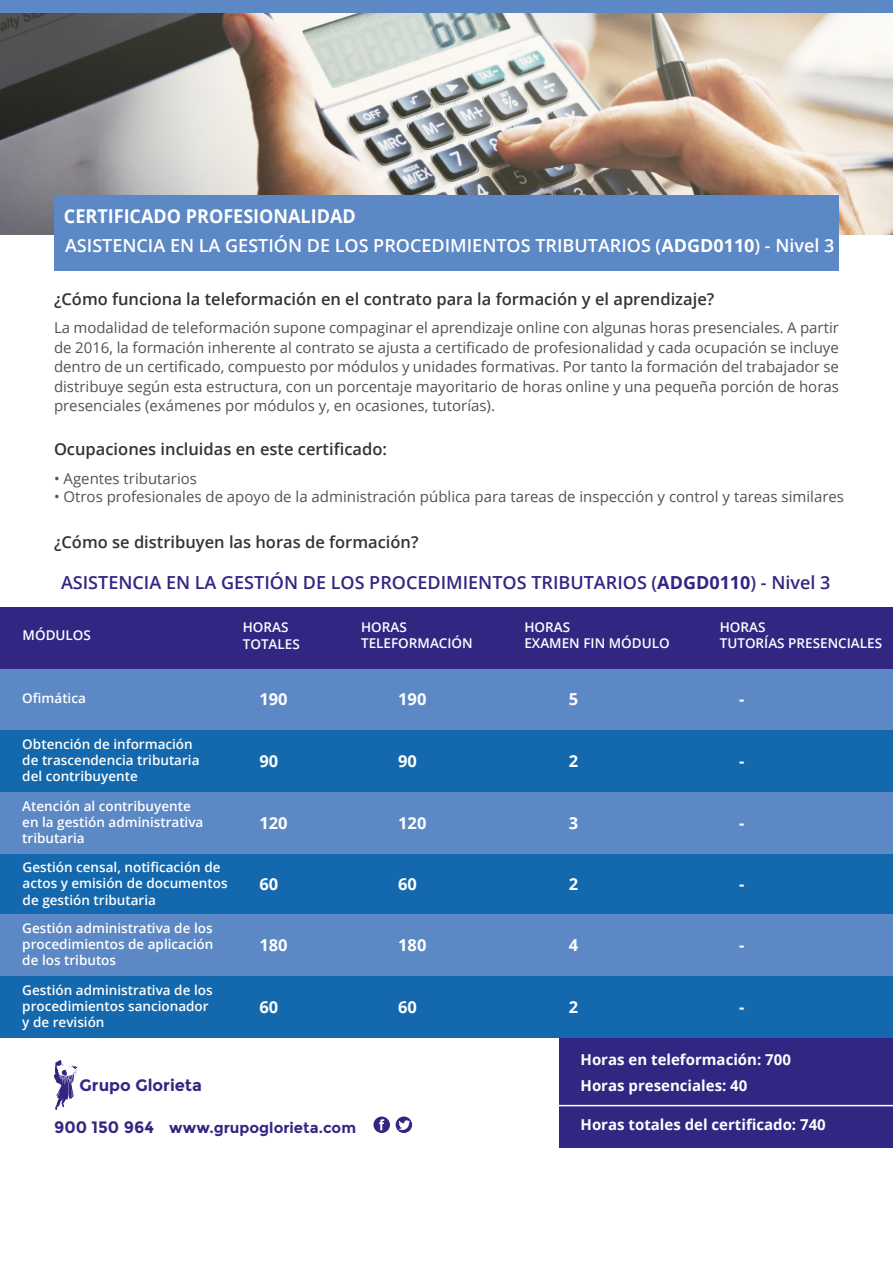
<style>
.page{position:relative;width:893px;height:1263px;background:#fff}
.page>*{position:absolute;margin:0;border:0;box-sizing:border-box;transform-origin:0 0}
.t1{font:700 19.05px "Open Sans";color:#fff;scale:.94 1}
.t2{font:600 18px "Open Sans";color:#312783}
.t3{font:600 18px "Open Sans";color:#fff}
.t4{font:600 16.5px "Open Sans";color:#333}
.t5{font:700 16.5px "Open Sans";color:#fff}
.t6{font:700 16.5px "Montserrat";color:#312783}
.t7{font:15px/19.5px "Open Sans";color:#525252;text-align:justify}
.t8{font:700 15px "Open Sans";color:#fff}
.t9{font:700 15px "Montserrat";color:#312783}
.t10{font:600 13.5px/16.2px "Open Sans";color:#fff}
.s1{font-weight:700}
</style>
<div class="page">
<div style="left:0;top:853px;width:893px;height:62px;background:#1468ad"></div>
<div style="left:0;top:792px;width:893px;height:61px;background:#5c88c5"></div>
<div style="left:0;top:730px;width:893px;height:62px;background:#1468ad"></div>
<div style="left:559px;top:1037px;width:334px;height:111px;background:#312783"></div>
<hr style="left:558px;top:1105px;width:335px;height:1px;background:#fff">
<div style="left:0;top:0;width:893px;height:13px;background:#5c88c5"></div>
<div style="left:0;top:668px;width:893px;height:62px;background:#5c88c5"></div>
<div style="left:0;top:607px;width:893px;height:61px;background:#312783"></div>
<svg style="left:373px;top:1116px;width:17px;height:17px"></svg>
<svg style="left:379px;top:1119px;width:5px;height:11px"></svg>
<svg style="left:396px;top:1116px;width:16px;height:17px"></svg>
<svg style="left:398px;top:1120px;width:12px;height:10px"></svg>
<svg style="left:54px;top:1060px;width:23px;height:50px"></svg>
<div style="left:0;top:976px;width:893px;height:61px;background:#1468ad"></div>
<div style="left:0;top:914px;width:893px;height:62px;background:#5c88c5"></div>
<img style="left:0;top:13px;width:893px;height:221px">
<div style="left:54px;top:196px;width:785px;height:75px;background:#5c88c5"></div>
<p class="t1" style="left:64px;top:203px;width:312px">CERTIFICADO PROFESIONALIDAD</p>
<p class="t3" style="left:65px;top:233px;width:771px">ASISTENCIA EN LA GESTIÓN DE LOS PROCEDIMIENTOS TRIBUTARIOS (<span class="s1">ADGD0110</span>) - Nivel 3</p>
<p class="t4" style="left:54px;top:287px;width:662px">¿Cómo funciona la teleformación en el contrato para la formación y el aprendizaje?</p>
<p class="t7" style="left:54px;top:318px;width:786px">La modalidad de teleformación supone compaginar el aprendizaje online con algunas horas presenciales. A partir de 2016, la formación inherente al contrato se ajusta a certificado de profesionalidad y cada ocupación se incluye dentro de un certificado, compuesto por módulos y unidades formativas. Por tanto la formación del trabajador se distribuye según esta estructura, con un porcentaje mayoritario de horas online y una pequeña porción de horas presenciales (exámenes por módulos y, en ocasiones, tutorías).</p>
<p class="t4" style="left:54px;top:438px;width:334px">Ocupaciones incluidas en este certificado:</p>
<p class="t7" style="left:54px;top:468px;width:145px">• Agentes tributarios</p>
<p class="t7" style="left:54px;top:486px;width:792px">• Otros profesionales de apoyo de la administración pública para tareas de inspección y control y tareas similares</p>
<p class="t4" style="left:54px;top:530px;width:366px">¿Cómo se distribuyen las horas de formación?</p>
<p class="t2" style="left:61px;top:570px;width:771px">ASISTENCIA EN LA GESTIÓN DE LOS PROCEDIMIENTOS TRIBUTARIOS (<span class="s1">ADGD0110</span>) - Nivel 3</p>
<p class="t10" style="left:23px;top:627px;width:70px">MÓDULOS</p>
<p class="t10" style="left:243px;top:619px;width:47px">HORAS</p>
<p class="t10" style="left:243px;top:635px;width:59px">TOTALES</p>
<p class="t10" style="left:361px;top:619px;width:47px">HORAS</p>
<p class="t10" style="left:361px;top:635px;width:113px">TELEFORMACIÓN</p>
<p class="t10" style="left:524px;top:619px;width:47px">HORAS</p>
<p class="t10" style="left:524px;top:635px;width:147px">EXAMEN FIN MÓDULO</p>
<p class="t10" style="left:720px;top:619px;width:47px">HORAS</p>
<p class="t10" style="left:720px;top:635px;width:164px">TUTORÍAS PRESENCIALES</p>
<p class="t10" style="left:22px;top:690px;width:65px">Ofimática</p>
<p class="t5" style="left:259px;top:688px;width:30px">190</p>
<p class="t5" style="left:398px;top:688px;width:30px">190</p>
<p class="t5" style="left:569px;top:688px;width:11px">5</p>
<p class="t5" style="left:739px;top:688px;width:7px">-</p>
<p class="t10" style="left:22px;top:735px;width:179px">Obtención de información de trascendencia tributaria del contribuyente</p>
<p class="t10" style="left:22px;top:797px;width:183px">Atención al contribuyente en la gestión administrativa tributaria</p>
<p class="t5" style="left:259px;top:749px;width:20px">90</p>
<p class="t5" style="left:259px;top:811px;width:30px">120</p>
<p class="t5" style="left:398px;top:749px;width:20px">90</p>
<p class="t5" style="left:398px;top:811px;width:30px">120</p>
<p class="t5" style="left:569px;top:749px;width:11px">2</p>
<p class="t5" style="left:569px;top:811px;width:11px">3</p>
<p class="t5" style="left:739px;top:749px;width:7px">-</p>
<p class="t5" style="left:739px;top:811px;width:7px">-</p>
<p class="t10" style="left:23px;top:859px;width:207px">Gestión censal, notificación de actos y emisión de documentos de gestión tributaria</p>
<p class="t5" style="left:259px;top:873px;width:20px">60</p>
<p class="t5" style="left:398px;top:873px;width:20px">60</p>
<p class="t5" style="left:569px;top:873px;width:11px">2</p>
<p class="t5" style="left:739px;top:873px;width:7px">-</p>
<p class="t10" style="left:22px;top:919px;width:193px;text-align:justify">Gestión administrativa de los procedimientos de aplicación de los tributos</p>
<p class="t5" style="left:259px;top:933px;width:30px">180</p>
<p class="t5" style="left:398px;top:933px;width:30px">180</p>
<p class="t5" style="left:569px;top:933px;width:11px">4</p>
<p class="t5" style="left:739px;top:933px;width:7px">-</p>
<p class="t10" style="left:22px;top:981px;width:192px">Gestión administrativa de los procedimientos sancionador y de revisión</p>
<p class="t5" style="left:259px;top:995px;width:20px">60</p>
<p class="t5" style="left:398px;top:995px;width:20px">60</p>
<p class="t5" style="left:569px;top:995px;width:11px">2</p>
<p class="t5" style="left:739px;top:995px;width:7px">-</p>
<p class="t6" style="left:80px;top:1075px;width:124px">Grupo Glorieta</p>
<p class="t6" style="left:54px;top:1117px;width:102px">900 150 964</p>
<p class="t9" style="left:169px;top:1118px;width:188px">www.grupoglorieta.com</p>
<p class="t8" style="left:581px;top:1049px;width:212px">Horas en teleformación: 700</p>
<p class="t8" style="left:581px;top:1074px;width:168px">Horas presenciales: 40</p>
<p class="t8" style="left:581px;top:1114px;width:247px">Horas totales del certificado: 740</p>
</div>
